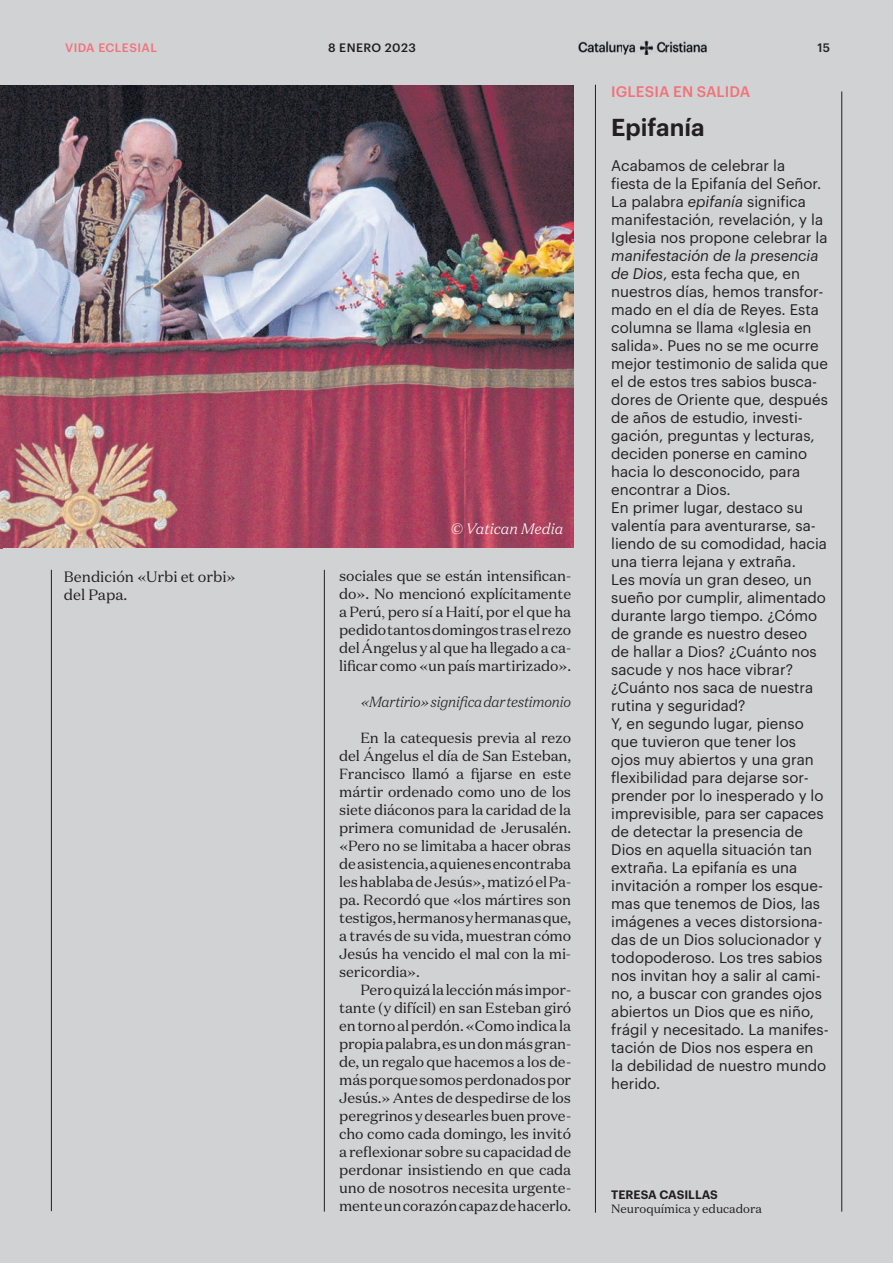
<style>
.page{position:relative;width:893px;height:1263px;background:#d1d2d4}
.page>*{position:absolute;margin:0;border:0;box-sizing:border-box;transform-origin:0 0}
.t1{font:600 24px "Graphik";color:#231f20}
.t2{font:15px/18px "Graphik";color:#231f20}
.t3{font:15px/18px "Domaine Text";color:#231f20}
.t4{font:500 15px "Graphik";letter-spacing:.005em;color:#f27278}
.t5{font:italic 300 15px "Domaine Text";color:#fff}
.t6{font:14.7px/18px "Domaine Text";letter-spacing:-.01em;color:#231f20;text-align:justify}
.t7{font:italic 300 14.7px "Domaine Text";letter-spacing:-.015em;color:#231f20}
.t8{font:12px "Domaine Text";color:#231f20}
.t9{font:600 12px "Graphik";color:#231f20}
.t10{font:500 12px "Graphik";letter-spacing:.035em;color:#f27278}
.t11{font:500 12px "Graphik";letter-spacing:.035em;color:#231f20}
.s1{font-family:"Times New Roman"}
.s2{font-style:italic}
</style>
<div class="page">
<img style="left:579px;top:41px;width:128px;height:14px">
<hr style="left:841px;top:91px;width:1px;height:1120px;background:#231f20">
<hr style="left:51px;top:570px;width:1px;height:641px;background:#231f20">
<hr style="left:595px;top:85px;width:1px;height:1128px;background:#231f20">
<hr style="left:324px;top:570px;width:1px;height:641px;background:#231f20">
<img style="left:0;top:86px;width:574px;height:461px">
<p class="t10" style="left:65px;top:39px;width:93px">VIDA ECLESIAL</p>
<p class="t11" style="left:328px;top:38px;width:89px">8 ENERO 2023</p>
<p class="t11" style="left:817px;top:38px;width:14px">15</p>
<p class="t3" style="left:64px;top:567px;width:174px">Bendición «Urbi et orbi» del Papa.</p>
<p class="t5" style="left:451px;top:520px;width:114px">© Vatican Media</p>
<p class="t6" style="left:339px;top:567px;width:233px">sociales que se están intensifican&shy;do». No mencionó explícitamente a Perú<span class="s1">,</span> pero sí a Haití, por el que ha pedido tantos domingos tras el rezo del Ángelus y al que ha llegado a ca&shy;lificar como «un país martirizado».</p>
<p class="t7" style="left:360px;top:693px;width:212px">«Martirio» significa dar testimonio</p>
<p class="t6" style="left:339px;top:729px;width:233px;text-indent:21px">En la catequesis previa al rezo del Ángelus el día de San Esteban, Francisco llamó a fijarse en este mártir ordenado como uno de los siete diáconos para la caridad de la primera comunidad de Jerusalén. «Pero no se limitaba a hacer obras de asistencia, a quienes encontraba les hablaba de Jesús», matizó el Pa&shy;pa. Recordó que «los mártires son testigos, hermanos y hermanas que, a través de su vida, muestran cómo Jesús ha vencido el mal con la mi&shy;sericordia».</p>
<p class="t6" style="left:339px;top:981px;width:234px;text-indent:21px">Pero quizá la lección más impor&shy;tante (y difícil) en san Esteban giró en torno al perdón. «Como indica la propia palabra, es un don más gran&shy;de, un regalo que hacemos a los de&shy;más porque somos perdonados por Jesús.» Antes de despedirse de los peregrinos y desearles buen prove&shy;cho como cada domingo, les invitó a reflexionar sobre su capacidad de perdonar insistiendo en que cada uno de nosotros necesita urgente&shy;mente un corazón capaz de hacerlo.</p>
<p class="t4" style="left:611px;top:80px;width:141px">IGLESIA EN SALIDA</p>
<h1 class="t1" style="left:611px;top:108px;width:95px">Epifanía</h1>
<p class="t2" style="left:611px;top:155px;width:218px">Acabamos de celebrar la<br>fiesta de la Epifanía del Señor.<br>La palabra <span class="s2">epifanía</span> significa manifestación, revelación, y la<br>Iglesia nos propone celebrar la</p>
<p class="t2" style="left:611px;top:245px;width:219px"><span class="s2">manifestación de la presencia de Dios</span>, esta fecha que, en nuestros días, hemos transfor&shy;mado en el día de Reyes. Esta columna se llama «Iglesia en salida». Pues no se me ocurre mejor testimonio de salida que el de estos tres sabios busca&shy;dores de Oriente que, después de años de estudio, investi&shy;gación, preguntas y lecturas, deciden ponerse en camino hacia lo desconocido, para encontrar a Dios.<br>En primer lugar, destaco su valentía para aventurarse, sa&shy;liendo de su comodidad, hacia una tierra lejana y extraña.<br>Les movía un gran deseo, un sueño por cumplir, alimentado durante largo tiempo. ¿Cómo de grande es nuestro deseo<br>de hallar a Dios? ¿Cuánto nos sacude y nos hace vibrar? ¿Cuánto nos saca de nuestra rutina y seguridad?<br>Y, en segundo lugar, pienso que tuvieron que tener los ojos muy abiertos y una gran flexibilidad para dejarse sor&shy;prender por lo inesperado y lo imprevisible, para ser capaces de detectar la presencia de<br>Dios en aquella situación tan extraña. La epifanía es una invitación a romper los esque&shy;mas que tenemos de Dios, las imágenes a veces distorsiona&shy;das de un Dios solucionador y todopoderoso. Los tres sabios nos invitan hoy a salir al cami&shy;no, a buscar con grandes ojos abiertos un Dios que es niño, frágil y necesitado. La manifes&shy;tación de Dios nos espera en la debilidad de nuestro mundo herido.</p>
<p class="t9" style="left:611px;top:1185px;width:108px">TERESA CASILLAS</p>
<p class="t8" style="left:611px;top:1201px;width:152px">Neuroquímica y educadora</p>
</div>
